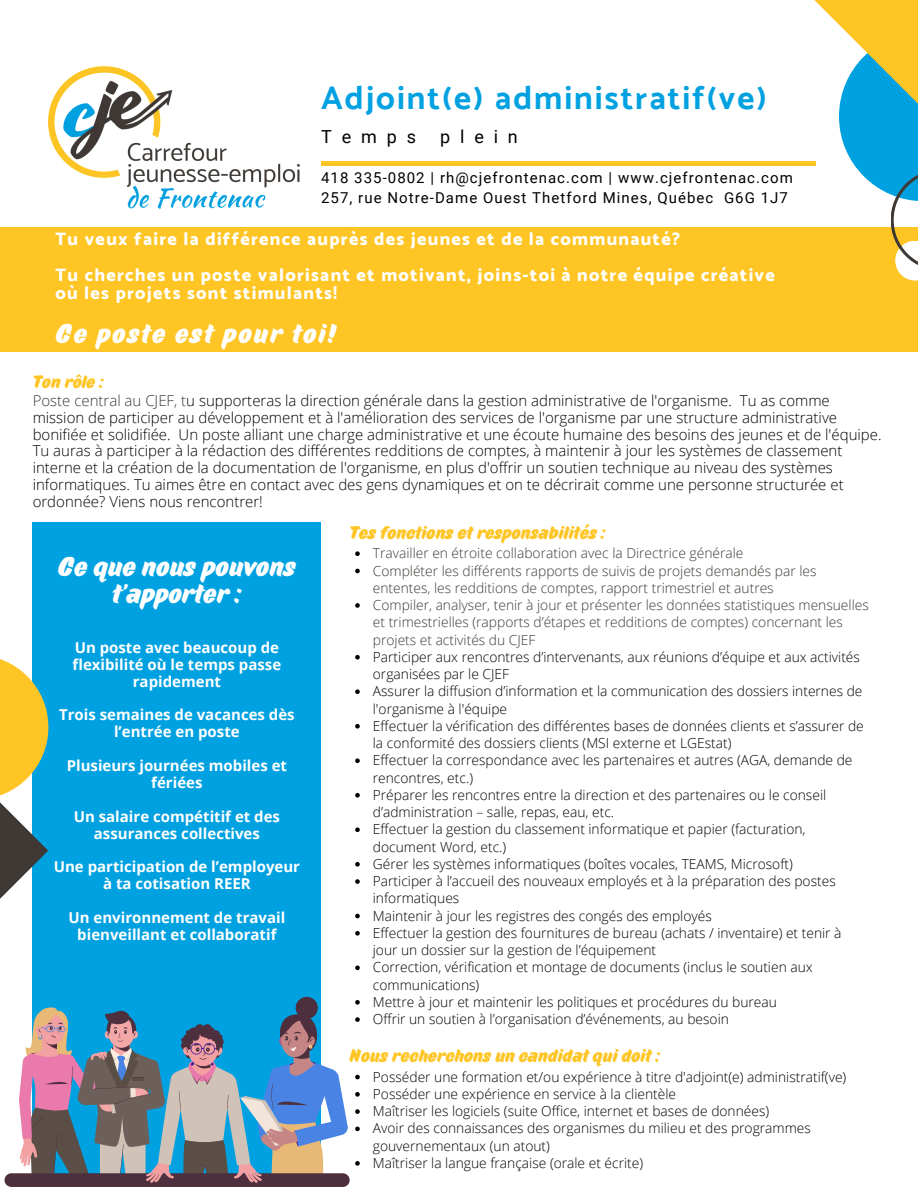
<style>
.page{position:relative;width:918px;height:1188px;background:#fff}
.page>*{position:absolute;margin:0;border:0;box-sizing:border-box;transform-origin:0 0}
.t1{font:700 33px "Catamaran";letter-spacing:.06em;color:#00a1e1}
.t2{font:900 27px/27px "Pinatas Marks";color:#fff;text-align:center}
.t3{font:900 27px "Pinatas Marks";letter-spacing:.07em;color:#fff}
.t4{font:900 18.45px "Pinatas Marks";color:#fec524}
.t5{font:800 18px/36px "Catamaran";letter-spacing:.07em;color:#fff}
.t6{font:18px "Roboto";letter-spacing:.55em;color:#000}
.t7{font:900 18px "Pinatas Marks";color:#fec524}
.t8{font:300 15px/16.8px "Open Sans";color:#000}
.t9{font:700 15px/16.8px "Open Sans";color:#fff;text-align:center}
.t10{font:15px/20.2px "Roboto";letter-spacing:.07em;color:#000}
.t11{font:300 13.8px/17.2px "Open Sans";color:#000}
.t12{font:300 13.8px/17.2px "Open Sans";color:#3e3934}
.s1{color:#3e3934}
</style>
<div class="page">
<div style="left:33px;top:522px;width:288px;height:663px;background:#00a1e1"></div>
<hr style="left:321px;top:161px;width:495px;height:4px;background:#fec524">
<img style="left:48px;top:66px;width:251px;height:143px">
<div style="left:0;top:227px;width:918px;height:125px;background:#fec524"></div>
<svg style="left:839px;top:121px;width:79px;height:74px;fill:#00a1e1"></svg>
<svg style="left:814px;top:0;width:104px;height:121px"></svg>
<svg style="left:898px;top:271px;width:20px;height:10px"></svg>
<svg style="left:891px;top:169px;width:27px;height:102px"></svg>
<svg style="left:0;top:655px;width:48px;height:91px;fill:#fec524"></svg>
<svg style="left:0;top:746px;width:48px;height:190px"></svg>
<div style="left:5px;top:1173px;width:345px;height:14px;background:#4d2f3d;border-radius:7px"></div>
<svg style="left:19px;top:996px;width:329px;height:187px"></svg>
<svg style="left:355px;top:551px;width:5px;height:5px"></svg>
<svg style="left:355px;top:569px;width:5px;height:4px"></svg>
<svg style="left:355px;top:603px;width:5px;height:5px"></svg>
<svg style="left:355px;top:655px;width:5px;height:5px"></svg>
<svg style="left:355px;top:689px;width:5px;height:5px"></svg>
<svg style="left:355px;top:724px;width:5px;height:5px"></svg>
<svg style="left:355px;top:758px;width:5px;height:5px"></svg>
<svg style="left:355px;top:793px;width:5px;height:5px"></svg>
<svg style="left:355px;top:827px;width:5px;height:5px"></svg>
<svg style="left:355px;top:862px;width:5px;height:5px"></svg>
<svg style="left:355px;top:879px;width:5px;height:5px"></svg>
<svg style="left:355px;top:914px;width:5px;height:4px"></svg>
<svg style="left:355px;top:931px;width:5px;height:5px"></svg>
<svg style="left:355px;top:966px;width:5px;height:4px"></svg>
<svg style="left:355px;top:1000px;width:5px;height:5px"></svg>
<svg style="left:355px;top:1017px;width:5px;height:5px"></svg>
<svg style="left:355px;top:1075px;width:5px;height:4px"></svg>
<svg style="left:355px;top:1092px;width:5px;height:5px"></svg>
<svg style="left:355px;top:1109px;width:5px;height:5px"></svg>
<svg style="left:355px;top:1127px;width:5px;height:4px"></svg>
<svg style="left:355px;top:1161px;width:5px;height:5px"></svg>
<h1 class="t1" style="left:321px;top:79px;width:447px">Adjoint(e) administratif(ve)</h1>
<h3 class="t6" style="left:321px;top:124px;width:96px">Temps</h3>
<h3 class="t6" style="left:440px;top:124px;width:79px">plein</h3>
<p class="t10" style="left:321px;top:167px;width:473px">418 335-0802 | rh@cjefrontenac.com | www.cjefrontenac.com<br>257, rue Notre-Dame Ouest Thetford Mines, Québec G6G 1J7</p>
<h3 class="t5" style="left:56px;top:221px;width:721px">Tu veux faire la différence auprès des jeunes et de la communauté?<br>Tu cherches un poste valorisant et motivant, joins-toi à notre équipe créative</h3>
<h3 class="t5" style="left:56px;top:275px;width:283px">où les projets sont stimulants!</h3>
<h2 class="t3" style="left:56px;top:317px;width:282px">Ce poste est pour toi!</h2>
<h3 class="t7" style="left:33px;top:370px;width:72px">Ton rôle :</h3>
<p class="t8" style="left:33px;top:392px;width:850px"><span class="s1">Poste central au CJEF, t</span>u supporteras la direction générale dans la gestion administrative de l'organisme. Tu as comme mission de participer au développement et à l'amélioration des services de l'organisme par une structure administrative bonifiée et solidifiée. Un poste alliant une charge administrative et une écoute humaine des besoins des jeunes et de l'équipe.<br>Tu auras à participer à la rédaction des différentes redditions de comptes, à maintenir à jour les systèmes de classement interne et la création de la documentation de l'organisme, en plus d'offrir un soutien technique au niveau des systèmes informatiques. Tu aimes être en contact avec des gens dynamiques et on te décrirait comme une personne structurée et ordonnée? Viens nous rencontrer!</p>
<h3 class="t4" style="left:349px;top:520px;width:257px">Tes fonctions et responsabilités :</h3>
<h2 class="t2" style="left:58px;top:554px;width:240px">Ce que nous pouvons t'apporter :</h2>
<p class="t12" style="left:373px;top:544px;width:497px">Travailler en étroite collaboration avec la Directrice générale<br>Compléter les différents rapports de suivis de projets demandés par les ententes, les redditions de comptes, rapport trimestriel et autres<br>Compiler, analyser, tenir à jour et présenter les données statistiques mensuelles et trimestrielles (rapports d’étapes et redditions de comptes) concernant les projets et activités du CJEF</p>
<p class="t11" style="left:373px;top:648px;width:492px">Participer aux rencontres d’intervenants, aux réunions d’équipe et aux activités organisées par le CJEF<br>Assurer la diffusion d’information et la communication des dossiers internes de l'organisme à l'équipe<br>Effectuer la vérification des différentes bases de données clients et s’assurer de la conformité des dossiers clients (MSI externe et LGEstat)<br>Effectuer la correspondance avec les partenaires et autres (AGA, demande de rencontres, etc.)<br>Préparer les rencontres entre la direction et des partenaires ou le conseil d’administration – salle, repas, eau, etc.<br>Effectuer la gestion du classement informatique et papier (facturation, document Word, etc.)<br>Gérer les systèmes informatiques (boîtes vocales, TEAMS, Microsoft)<br>Participer à l’accueil des nouveaux employés et à la préparation des postes informatiques<br>Maintenir à jour les registres des congés des employés<br>Effectuer la gestion des fournitures de bureau (achats / inventaire) et tenir à jour un dossier sur la gestion de l’équipement<br>Correction, vérification et montage de documents (inclus le soutien aux communications)<br>Mettre à jour et maintenir les politiques et procédures du bureau<br>Offrir un soutien à l’organisation d’événements, au besoin</p>
<p class="t9" style="left:73px;top:639px;width:210px">Un poste avec beaucoup de flexibilité où le temps passe rapidement</p>
<p class="t9" style="left:59px;top:706px;width:237px">Trois semaines de vacances dès l’entrée en poste</p>
<p class="t9" style="left:67px;top:757px;width:222px">Plusieurs journées mobiles et fériées</p>
<p class="t9" style="left:74px;top:807px;width:208px">Un salaire compétitif et des assurances collectives</p>
<p class="t9" style="left:54px;top:858px;width:248px">Une participation de l’employeur à ta cotisation REER</p>
<p class="t9" style="left:69px;top:909px;width:218px">Un environnement de travail bienveillant et collaboratif</p>
<h3 class="t4" style="left:349px;top:1044px;width:312px">Nous recherchons un candidat qui doit :</h3>
<p class="t11" style="left:373px;top:1068px;width:475px">Posséder une formation et/ou expérience à titre d'adjoint(e) administratif(ve)<br>Posséder une expérience en service à la clientèle<br>Maîtriser les logiciels (suite Office, internet et bases de données)<br>Avoir des connaissances des organismes du milieu et des programmes gouvernementaux (un atout)<br>Maîtriser la langue française (orale et écrite)</p>
</div>
